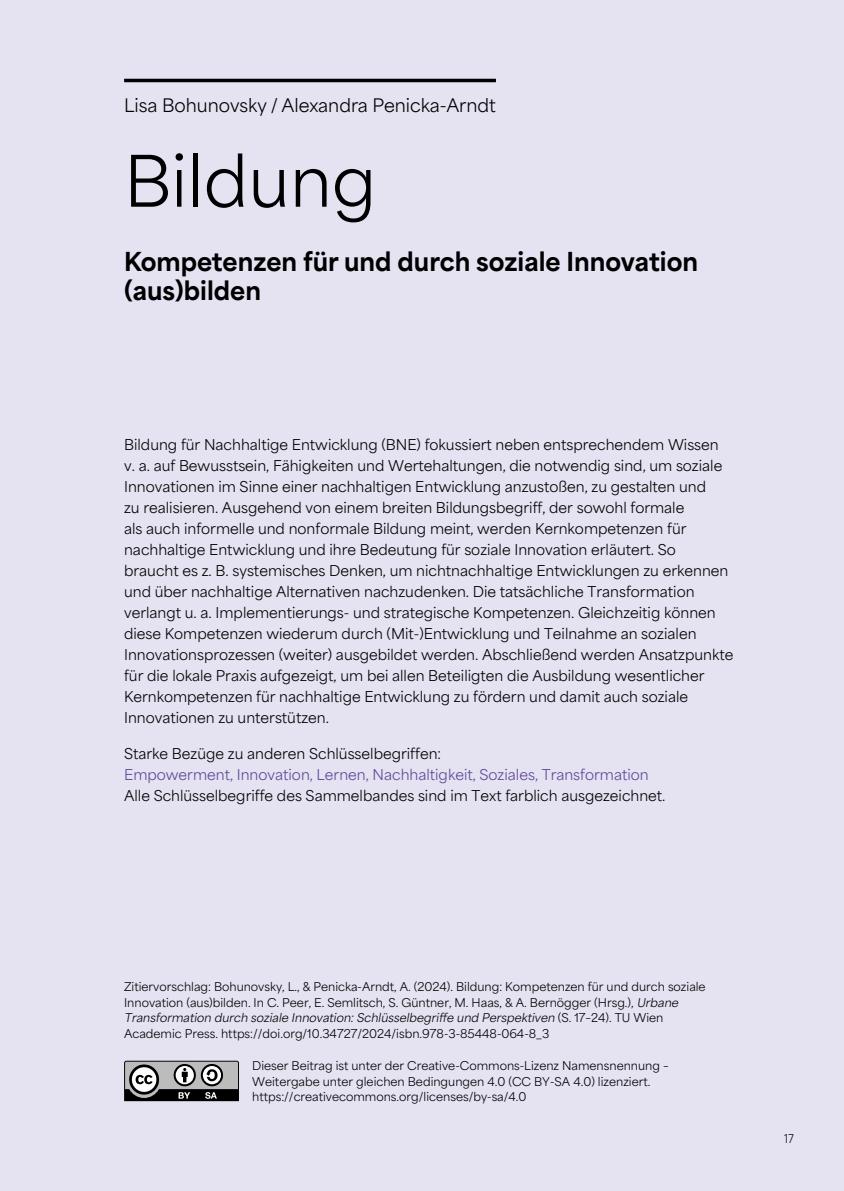
<style>
.page{position:relative;width:844px;height:1191px;background:#fff}
.page>*{position:absolute;margin:0;border:0;box-sizing:border-box;transform-origin:0 0}
._02_UTSI_H1_Titel{font:66.5px "Area Normal";color:#000}
._03_UTSI_H2_Untertitel{font:800 24.5px/29.4px "Area Normal";color:#000}
._01_UTSI_H0_Autor_innen{font:17.5px "Area Normal";color:#000}
._05_UTSI_Fließtext_Seite1{font:14px/21px "Area Normal";color:#000}
.t1{font:300 12.25px "Manrope";color:#000}
._06_Zitiervorschlag{font:11.38px/15.8px "Area";color:#000}
.s1{color:#5e4897}
.s2{font-style:italic}
</style>
<div class="page">
<div style="left:0;top:0;width:843px;height:1191px;background:#e5e2f2"></div>
<svg style="left:124px;top:1060px;width:115px;height:41px;background:#7a7a7a"></svg>
<hr style="left:124px;top:79px;width:372px;height:3px;background:#000">
<h1 class="_01_UTSI_H0_Autor_innen" style="left:124px;top:90px;width:373px">Lisa Bohunovsky / Alexandra Penicka‑Arndt</h1>
<h2 class="_02_UTSI_H1_Titel" style="left:124px;top:123px;width:254px">Bildung</h2>
<h3 class="_03_UTSI_H2_Untertitel" style="left:124px;top:244px;width:575px">Kompetenzen für und durch soziale Innovation (aus)bilden</h3>
<p class="_05_UTSI_Fließtext_Seite1" style="left:124px;top:433px;width:610px">Bildung für Nachhaltige Entwicklung (BNE) fokussiert neben entsprechendem Wissen<br>v. a. auf Bewusstsein, Fähigkeiten und Wertehaltungen, die notwendig sind, um soziale Innovationen im Sinne einer nachhaltigen Entwicklung anzustoßen, zu gestalten und<br>zu realisieren. Ausgehend von einem breiten Bildungsbegriff, der sowohl formale<br>als auch informelle und nonformale Bildung meint, werden Kernkompetenzen für nachhaltige Entwicklung und ihre Bedeutung für soziale Innovation erläutert. So braucht es z. B. systemisches Denken, um nichtnachhaltige Entwicklungen zu erkennen und über nachhaltige Alternativen nachzudenken. Die tatsächliche Transformation verlangt u. a. Implementierungs- und strategische Kompetenzen. Gleichzeitig können diese Kompetenzen wiederum durch (Mit-)Entwicklung und Teilnahme an sozialen Innovationsprozessen (weiter) ausgebildet werden. Abschließend werden Ansatzpunkte für die lokale Praxis aufgezeigt, um bei allen Beteiligten die Ausbildung wesentlicher Kernkompetenzen für nachhaltige Entwicklung zu fördern und damit auch soziale Innovationen zu unterstützen.</p>
<p class="_05_UTSI_Fließtext_Seite1" style="left:124px;top:741px;width:543px">Starke Bezüge zu anderen Schlüsselbegriffen:<br><span class="s1">Empowerment, Innovation, Lernen, Nachhaltigkeit, Soziales, Transformation<br></span>Alle Schlüsselbegriffe des Sammelbandes sind im Text farblich ausgezeichnet.</p>
<p class="_06_Zitiervorschlag" style="left:124px;top:978px;width:583px">Zitiervorschlag: Bohunovsky, L., &amp; Penicka‑Arndt, A. (2024). Bildung: Kompetenzen für und durch soziale Innovation (aus)bilden. In C. Peer, E. Semlitsch, S. Güntner, M. Haas, &amp; A. Bernögger (Hrsg.), <span class="s2">Urbane Transformation durch soziale Innovation:Schlüsselbegriffe und Perspektiven</span> ( S . 1 7 – 2 4 ) . T U W i e n Academic Press. https://doi.org/10.34727/2024/isbn.978-3-85448-064-8_3</p>
<p class="_06_Zitiervorschlag" style="left:252px;top:1057px;width:418px">Dieser Beitrag ist unter der Creative-Commons-Lizenz Namensnennung –<br>Weitergabe unter gleichen Bedingungen 4.0 (CC BY-SA 4.0) lizenziert. https://creativecommons.org/licenses/by-sa/4.0</p>
<p class="t1" style="left:783px;top:1129px;width:12px">17</p>
</div>
